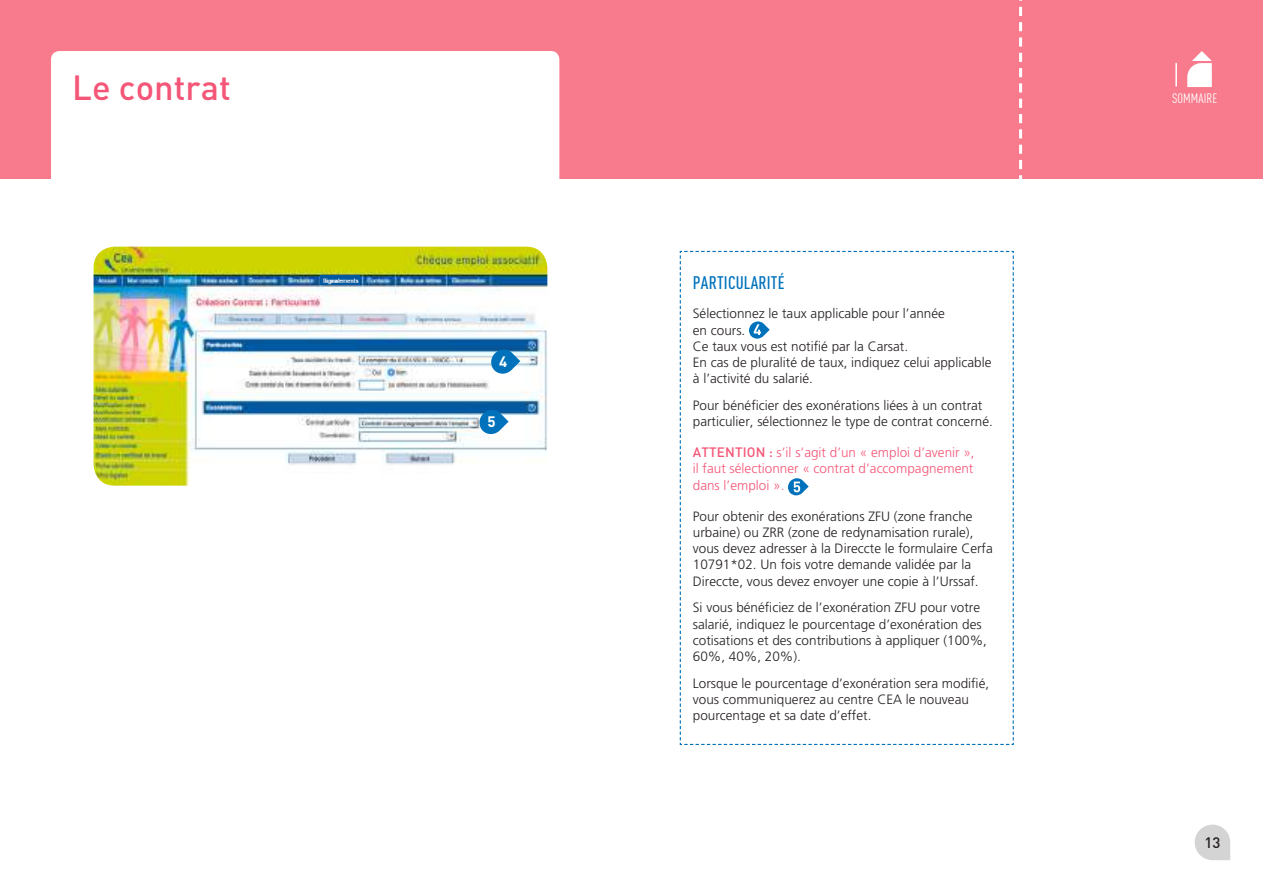
<style>
.page{position:relative;width:1263px;height:893px;background:#fff}
.page>*{position:absolute;margin:0;border:0;box-sizing:border-box;transform-origin:0 0}
.t1{font:500 34.5px "DINOT";color:#f45677}
.t2{font:500 condensed 18px "DINOT";letter-spacing:.01em;color:#0072bc}
.t3{font:500 15px "DINOT";color:#241f1f}
.t4{font:700 15px "DINOT";color:#fff}
.t5{font:300 13.5px/16.2px "Frutiger LT Std";color:#241f1f}
.t6{font:300 13.5px/16.2px "Frutiger LT Std";color:#f45677;text-align:justify}
.t7{font:condensed 13.5px "DINOT";letter-spacing:.01em;color:#fff}
.s1{font-family:"DINOT";font-weight:500}
</style>
<div class="page">
<svg style="left:1195px;top:825px;width:35px;height:35px"></svg>
<img style="left:94px;top:247px;width:453px;height:239px">
<svg style="left:491px;top:349px;width:29px;height:25px"></svg>
<div style="left:0;top:0;width:1263px;height:179px;background:#f77b8c"></div>
<hr style="left:1175px;top:63px;width:2px;height:24px;background:#fff">
<svg style="left:1187px;top:51px;width:25px;height:36px"></svg>
<svg style="left:1019px;top:0;width:3px;height:179px"></svg>
<svg style="left:479px;top:410px;width:30px;height:24px"></svg>
<svg style="left:680px;top:251px;width:334px;height:494px"></svg>
<img style="left:320px;top:275px;width:40px;height:9px">
<div style="left:51px;top:51px;width:508px;height:159px;background:#fff;border-radius:9px"></div>
<h1 class="t1" style="left:72px;top:66px;width:160px">Le contrat</h1>
<p class="t4" style="left:499px;top:352px;width:10px">4</p>
<p class="t4" style="left:487px;top:412px;width:10px">5</p>
<h2 class="t2" style="left:693px;top:272px;width:93px">PARTICULARITÉ</h2>
<p class="t5" style="left:693px;top:306px;width:300px">Sélectionnez le taux applicable pour l’année<br>en cours.<br>Ce taux vous est notifié par la Carsat.<br>En cas de pluralité de taux, indiquez celui applicable à l’activité du salarié.</p>
<p class="t5" style="left:693px;top:397px;width:301px">Pour bénéficier des exonérations liées à un contrat particulier, sélectionnez le type de contrat concerné.</p>
<p class="t6" style="left:693px;top:445px;width:283px"><span class="s1">ATTENTION :</span> s’il s’agit d’un « emploi d’avenir », il faut sélectionner « contrat d’accompagnement dans l’emploi ».</p>
<p class="t5" style="left:693px;top:508px;width:301px">Pour obtenir des exonérations ZFU (zone franche urbaine) ou ZRR (zone de redynamisation rurale), vous devez adresser à la Direccte le formulaire Cerfa 10791*02. Un fois votre demande validée par la Direccte, vous devez envoyer une copie à l’Urssaf.</p>
<p class="t5" style="left:693px;top:600px;width:296px">Si vous bénéficiez de l’exonération ZFU pour votre salarié, indiquez le pourcentage d’exonération des cotisations et des contributions à appliquer (100%, 60%, 40%, 20%).</p>
<p class="t5" style="left:693px;top:675px;width:298px">Lorsque le pourcentage d’exonération sera modifié, vous communiquerez au centre CEA le nouveau pourcentage et sa date d’effet.</p>
<p class="t7" style="left:1172px;top:90px;width:47px">SOMMAIRE</p>
<p class="t3" style="left:1204px;top:833px;width:17px">13</p>
</div>
